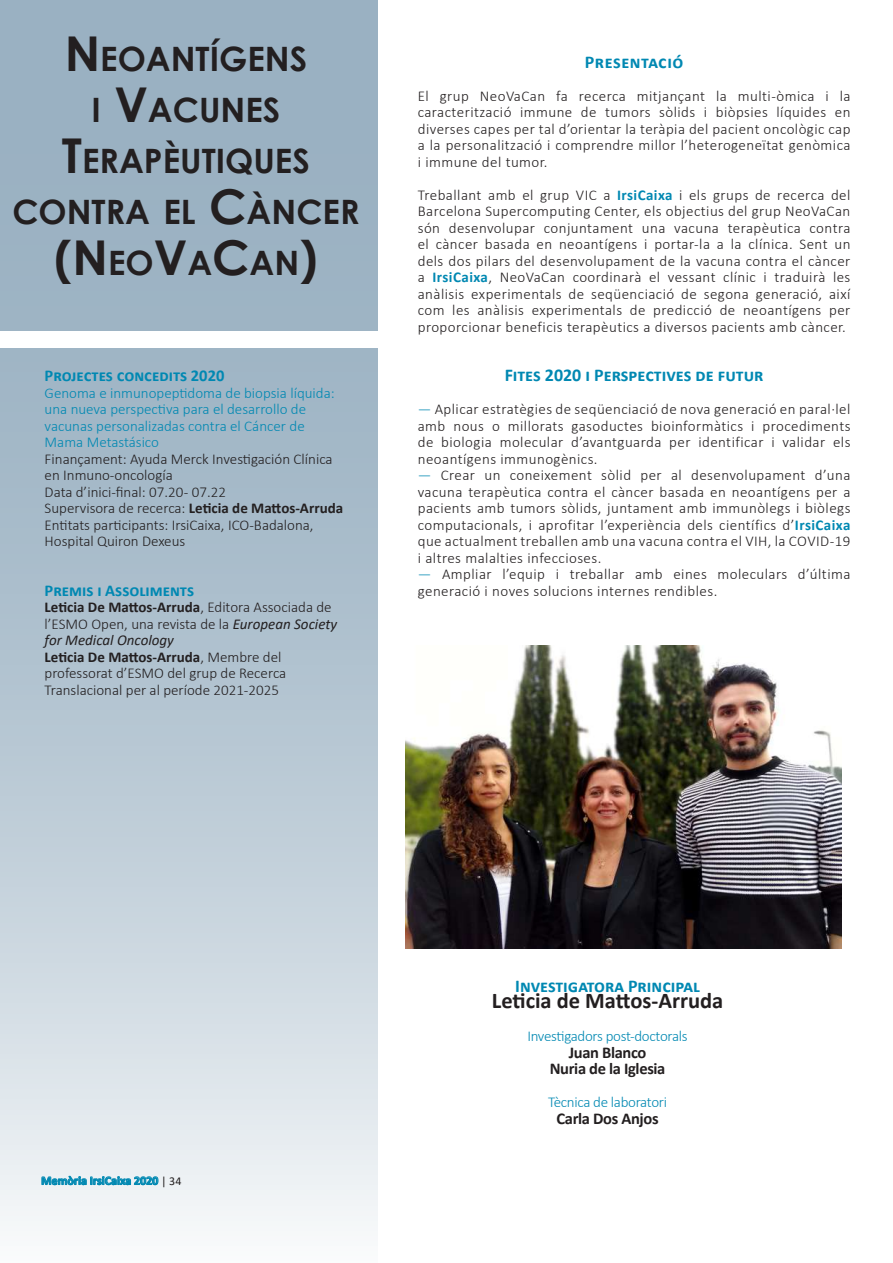
<style>
.page{position:relative;width:893px;height:1263px;background:#fff}
.page>*{position:absolute;margin:0;border:0;box-sizing:border-box;transform-origin:0 0}
.t1{font:700 48px "Century Gothic";color:#231f20}
.t2{font:700 33.6px/51px "Century Gothic";color:#231f20;text-align:center}
.t3{font:700 22.5px "Calibri";color:#231f20}
.t4{font:700 18px "Calibri";color:#0088b2}
.t5{font:700 18px "Calibri";letter-spacing:.03em;color:#0088b2}
.t6{font:700 16.5px "Calibri";color:#0088b2}
.t7{font:700 16.5px/16.5px "Calibri";letter-spacing:-.02em;color:#231f20;text-align:center}
.t8{font:300 15px/16.5px "Calibri";letter-spacing:.03em;color:#231f20;text-align:justify}
.t9{font:300 15px/16.5px "Calibri";color:#231f20}
.t10{font:300 15px/16.5px "Calibri";color:#0088b2}
.t11{font:700 12px "Calibri";color:#0088b2}
.s1{font-size:48px}
.s2{font-size:33.6px}
.s3{font-weight:700}
.s4{font-weight:400;font-style:italic}
.s5{font-weight:700;color:#0088b2}
.s6{color:#0088b2}
.s7{font-weight:400;color:#231f20}
</style>
<div class="page">
<svg style="left:0;top:0;width:378px;height:1226px"></svg>
<svg style="left:41px;top:1175px;width:118px;height:10px"></svg>
<div style="left:0;top:332px;width:379px;height:16px;background:#fff"></div>
<img style="left:405px;top:645px;width:437px;height:303px">
<h2 class="t2" style="left:12px;top:32px;width:349px"><span class="s1">N</span> EOANTÍGENS<br>I <span class="s1">V</span>ACUNES<br><span class="s1">T</span>ERAPÈUTIQUES<br>CONTRA EL <span class="s1">C</span>ÀNCER</h2>
<h1 class="t1" style="left:54px;top:221px;width:265px">(N <span class="s2">EO</span>V<span class="s2">A</span>C<span class="s2">AN</span>)</h1>
<p class="t6" style="left:45px;top:364px;width:181px">Projectes concedits 2020</p>
<p class="t10" style="left:45px;top:384px;width:292px">Genoma e inmunopeptidoma de biopsia líquida: una nueva perspectiva para el desarrollo de vacunas personalizadas contra el Cáncer de Mama Metastásico</p>
<p class="t9" style="left:45px;top:450px;width:300px">Finançament: Ayuda Merck Investigación Clínica en Inmuno-oncología<br>Data d’inici-final: 07.20 - 07.22<br>Supervisora de recerca: <span class="s3">Leticia de Mattos-Arruda </span>Entitats participants: IrsiCaixa, ICO-Badalona, Hospital Quiron Dexeus</p>
<p class="t6" style="left:45px;top:578px;width:151px">Premis i Assoliments</p>
<p class="t9" style="left:45px;top:599px;width:294px"><span class="s3">Leticia De Mattos-Arruda</span>, Editora Associada de l’ESMO Open, una revista de la <span class="s4">European Society for Medical Oncology<br></span><span class="s3">Leticia De Mattos-Arruda</span>, Membre del professorat d’ESMO del grup de Recerca Translacional per al període 2021-2025</p>
<p class="t5" style="left:585px;top:49px;width:100px">Presentació</p>
<p class="t8" style="left:418px;top:87px;width:434px">El grup NeoVaCan fa recerca mitjançant la multi-òmica i la caracterització immune de tumors sòlids i biòpsies líquides en diverses capes per tal d’orientar la teràpia del pacient oncològic cap a la personalització i comprendre millor l’heterogeneïtat genòmica i immune del tumor.</p>
<p class="t8" style="left:418px;top:186px;width:434px">Treballant amb el grup VIC a <span class="s5">IrsiCaixa</span> i els grups de recerca del Barcelona Supercomputing Center, els objectius del grup NeoVaCan són desenvolupar conjuntament una vacuna terapèutica contra el càncer basada en neoantígens i portar-la a la clínica. Sent un dels dos pilars del desenvolupament de la vacuna contra el càncer a <span class="s5">IrsiCaixa</span>, NeoVaCan coordinarà el vessant clínic i traduirà les anàlisis experimentals de seqüenciació de segona generació, així com les anàlisis experimentals de predicció de neoantígens per proporcionar beneficis terapèutics a diversos pacients amb càncer.</p>
<p class="t4" style="left:505px;top:362px;width:260px">Fites 2020 i Perspectives de futur</p>
<p class="t8" style="left:418px;top:401px;width:434px"><span class="s6">—</span> Aplicar estratègies de seqüenciació de nova generació en paral·lel amb nous o millorats gasoductes bioinformàtics i procediments de biologia molecular d’avantguarda per identificar i validar els neoantígens immunogènics.</p>
<p class="t8" style="left:418px;top:467px;width:434px"><span class="s6">—</span> Crear un coneixement sòlid per al desenvolupament d’una vacuna terapèutica contra el càncer basada en neoantígens per a pacients amb tumors sòlids, juntament amb immunòlegs i biòlegs computacionals, i aprofitar l’experiència dels científics d’<span class="s5">IrsiCaixa </span>que actualment treballen amb una vacuna contra el VIH, la COVID-19 i altres malalties infeccioses.</p>
<p class="t8" style="left:418px;top:566px;width:434px"><span class="s6">—</span> Ampliar l’equip i treballar amb eines moleculars d’última generació i noves solucions internes rendibles.</p>
<p class="t11" style="left:41px;top:1172px;width:142px">Memòria IrsiCaixa 2020 <span class="s7">| 34</span></p>
<p class="t4" style="left:515px;top:973px;width:186px">Investigatora Principal</p>
<h3 class="t3" style="left:492px;top:985px;width:233px">Leticia de Mattos-Arruda</h3>
<p class="t10" style="left:527px;top:1028px;width:162px">Investigadors post-doctorals</p>
<p class="t7" style="left:550px;top:1044px;width:117px">Juan Blanco<br>Nuria de la Iglesia</p>
<p class="t10" style="left:548px;top:1094px;width:121px">Tècnica de laboratori</p>
<p class="t7" style="left:556px;top:1110px;width:104px">Carla Dos Anjos</p>
</div>
